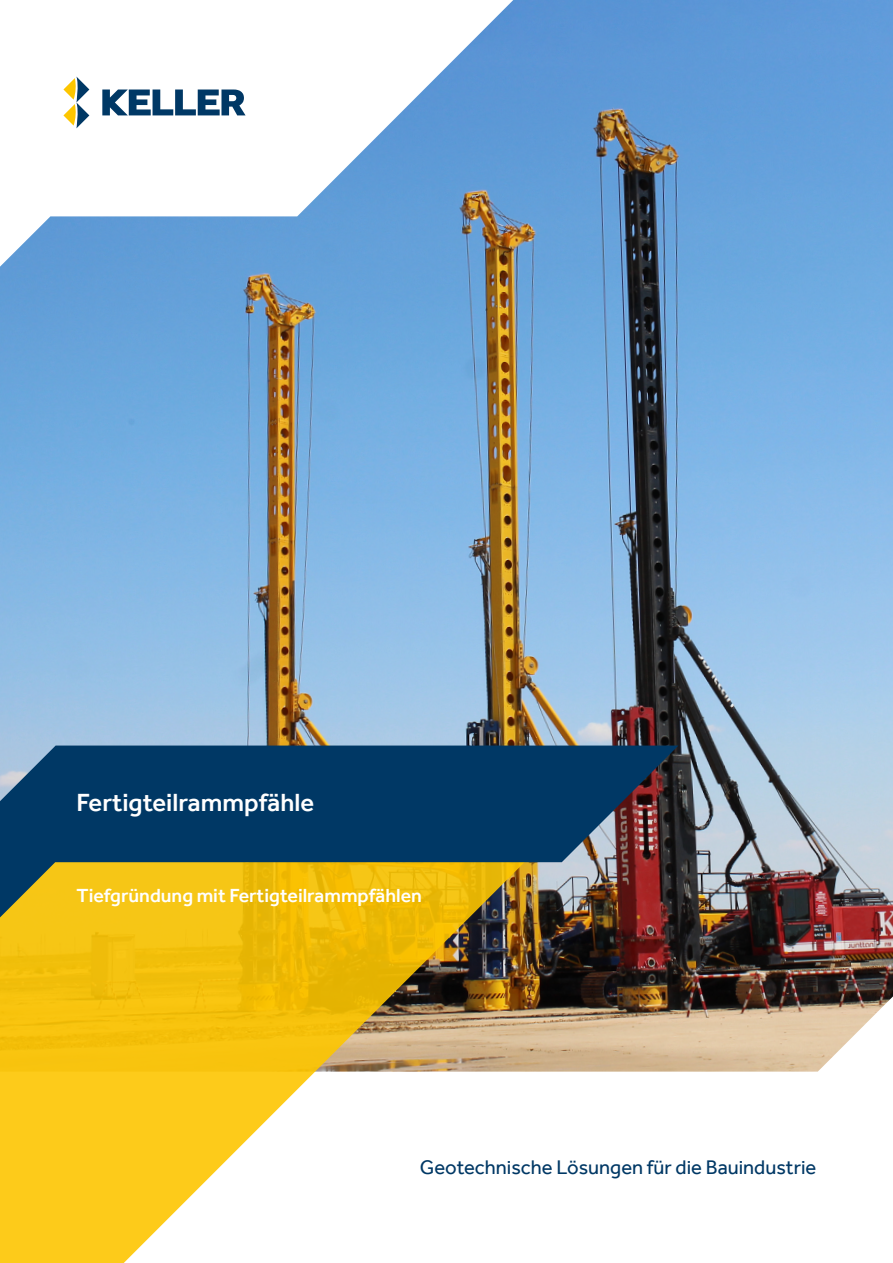
<style>
.page{position:relative;width:893px;height:1263px;background:#fff}
.page>*{position:absolute;margin:0;border:0;box-sizing:border-box;transform-origin:0 0}
.t1{font:500 25.5px "Effra";color:#fff}
.t2{font:20.25px "Effra";color:#003865}
.t3{font:500 19.5px "Effra";color:#fff}
</style>
<div class="page">
<img style="left:0;top:0;width:893px;height:996px">
<svg style="left:0;top:0;width:513px;height:267px"></svg>
<svg style="left:535px;top:996px;width:358px;height:76px;background:#c3ac91"></svg>
<svg style="left:0;top:917px;width:535px;height:346px"></svg>
<svg style="left:0;top:745px;width:678px;height:172px;background:#495c50"></svg>
<svg style="left:63px;top:77px;width:26px;height:51px"></svg>
<svg style="left:102px;top:90px;width:144px;height:25px"></svg>
<p class="t1" style="left:77px;top:787px;width:239px">Fertigteilrammpfähle</p>
<p class="t3" style="left:77px;top:884px;width:347px">Tiefgründung mit Fertigteilrammpfählen</p>
<p class="t2" style="left:420px;top:1155px;width:398px">Geotechnische Lösungen für die Bauindustrie</p>
</div>
